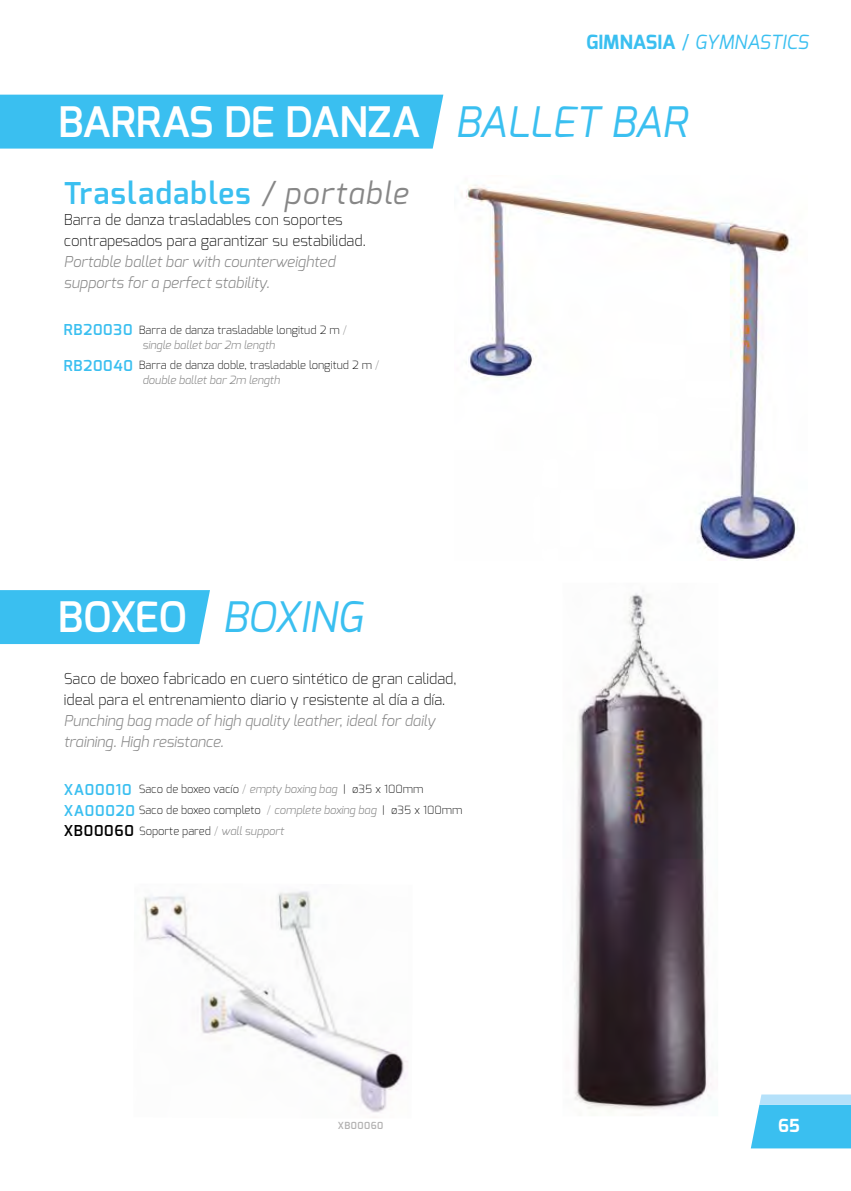
<style>
.page{position:relative;width:851px;height:1191px;background:#fff}
.page>*{position:absolute;margin:0;border:0;box-sizing:border-box;transform-origin:0 0}
.t1{font:600 42px "Exo";color:#fff}
.t2{font:italic 42px "Exo";color:#3abff0}
.t3{font:600 30px "Exo";letter-spacing:.05em;color:#3abff0}
.t4{font:italic 19.5px "Exo";color:#3abff0}
.t5{font:700 18px "Exo";color:#fff}
.t6{font:200 15px/21px "Exo";color:#000}
.t7{font:italic 300 15px/21px "Exo";color:#878787}
.t8{font:200 11.25px/20.9px "Exo";color:#000}
.t9{font:600 9.75px "Exo";letter-spacing:.05em;color:#b3b2b2}
.s1{font-weight:700;font-style:normal}
.s2{font-style:normal}
.s3{font-weight:400;font-style:italic;color:#3abff0}
.s4{font-weight:400;font-style:italic;color:#878787}
.s5{font-weight:600;font-size:15px;color:#3abff0}
.s6{color:#878787}
.s7{font-weight:300;font-style:italic;color:#878787}
.s8{font-weight:600;font-style:normal;color:#fff}
.s9{font-weight:600;font-size:15px}
</style>
<div class="page">
<svg style="left:751px;top:1094px;width:99px;height:54px;background:#5bc8f2"></svg>
<img style="left:574px;top:593px;width:138px;height:517px">
<img style="left:143px;top:891px;width:265px;height:222px">
<img style="left:461px;top:185px;width:335px;height:375px">
<div style="left:0;top:590px;width:210px;height:54px;background:#3abff0"></div>
<div style="left:0;top:95px;width:443px;height:54px;background:#3abff0"></div>
<h3 class="t4" style="left:586px;top:29px;width:223px"><span class="s1">GIMNASIA</span> <span class="s2">/</span> GYMNASTICS</h3>
<h1 class="t1" style="left:58px;top:95px;width:630px">BARRAS DE DANZA <span class="s3">BALLET BAR</span></h1>
<h2 class="t3" style="left:64px;top:173px;width:345px">Trasladables <span class="s4">/ portable</span></h2>
<h3 class="t6" style="left:64px;top:209px;width:303px">Barra de danza trasladables con soportes contrapesados para garantizar su estabilidad.</h3>
<h3 class="t7" style="left:64px;top:251px;width:273px">Portable ballet bar with counterweighted supports for a perfect stability.</h3>
<p class="t8" style="left:64px;top:322px;width:284px;line-height:15px;text-align:center"><span class="s5">RB20030</span> Barra de danza trasladable longitud 2 m <span class="s6">/ </span><span class="s7">single ballet bar 2m length</span></p>
<p class="t8" style="left:142px;top:358px;width:238px;line-height:15px;text-indent:-79px"><span class="s5">RB20040</span> Barra de danza doble, trasladable longitud 2 m <span class="s6">/ </span><span class="s7">double ballet bar 2m length</span></p>
<h1 class="t2" style="left:58px;top:590px;width:305px"><span class="s8">BOXEO</span> BOXING</h1>
<h3 class="t6" style="left:64px;top:668px;width:394px">Saco de boxeo fabricado en cuero sintético de gran calidad, ideal para el entrenamiento diario y resistente al día a día.</h3>
<h3 class="t7" style="left:64px;top:710px;width:373px">Punching bag made of high quality leather, ideal for daily training. High resistance.</h3>
<p class="t8" style="left:64px;top:778px;width:400px"><span class="s5">XA00010</span> Saco de boxeo vacío <span class="s6">/</span> <span class="s7">empty boxing bag</span> | ø35 x 100mm<br><span class="s5">XA00020</span> Saco de boxeo completo <span class="s6">/</span> <span class="s7">complete boxing bag</span> | ø35 x 100mm<br><span class="s9">XB00060</span> Soporte pared <span class="s6">/</span> <span class="s7">wall support</span></p>
<p class="t9" style="left:338px;top:1119px;width:47px">XB00060</p>
<h3 class="t5" style="left:778px;top:1114px;width:23px">65</h3>
</div>
